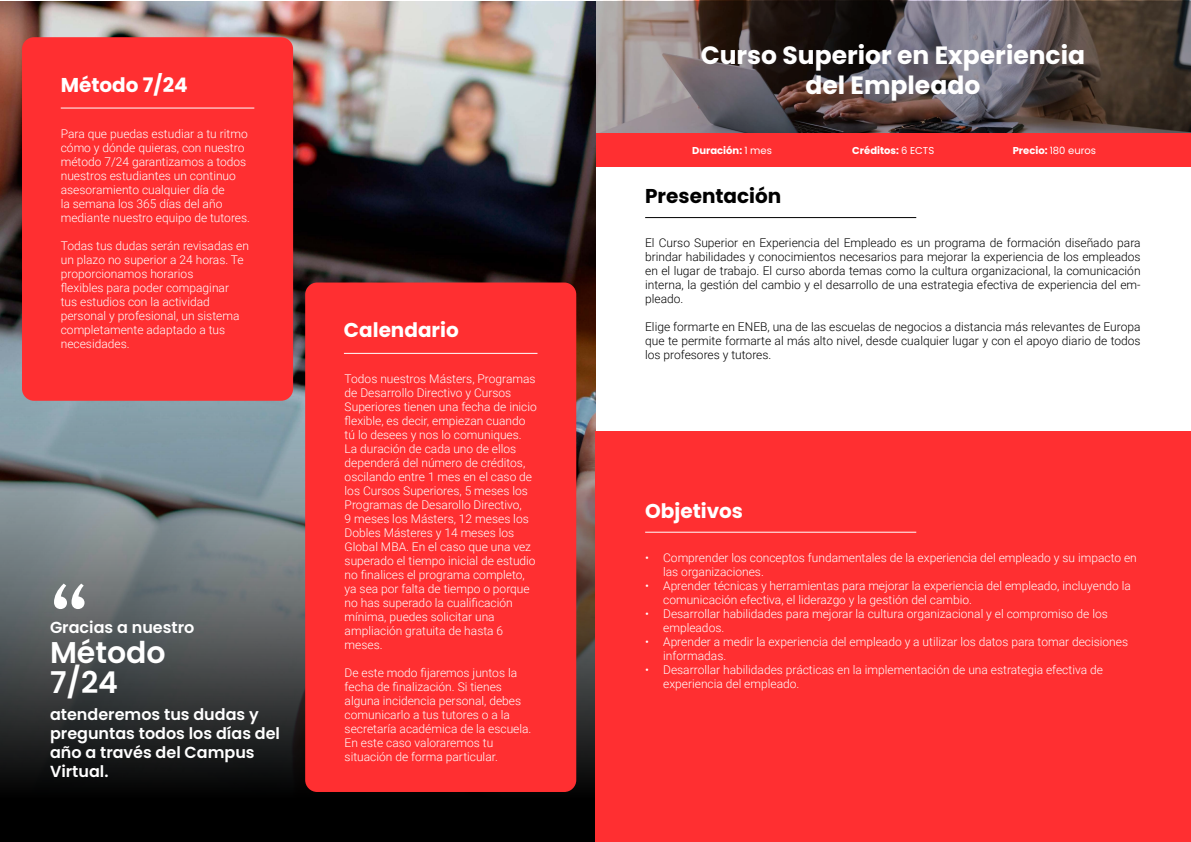
<style>
.page{position:relative;width:1191px;height:842px;background:#fff}
.page>*{position:absolute;margin:0;border:0;box-sizing:border-box;transform-origin:0 0}
.t1{font:100px "JUST Sans";color:#fff}
.t2{font:600 30px/30px "Poppins";color:#fff}
.t3{font:700 25px/30px "Poppins";color:#fff;text-align:center}
.t4{font:700 20px "Poppins";color:#fff}
.t5{font:700 20px "Poppins";color:#000}
.t6{font:600 16px/19.2px "Poppins";color:#fff}
.t7{font:300 12px/14px "Roboto";color:#fff}
.t8{font:300 12px/14px "Roboto";color:#000;text-align:justify}
.t9{font:700 10px "Poppins";color:#fff}
.t10{font:10px "Poppins";color:#fff}
.s1{font-weight:400}
.s2{font-weight:700}
</style>
<div class="page">
<svg style="left:596px;top:1px;width:595px;height:132px;background:#5b5252"></svg>
<div style="left:596px;top:133px;width:595px;height:34px;background:#ff2f31"></div>
<img style="left:0;top:1px;width:595px;height:253px">
<svg style="left:0;top:254px;width:595px;height:588px;background:#464b4d"></svg>
<div style="left:22px;top:37px;width:271px;height:364px;background:#ff2f31;border-radius:12px"></div>
<div style="left:305px;top:282px;width:271px;height:510px;background:#ff2f31;border-radius:12px"></div>
<hr style="left:61px;top:108px;width:193px;height:1px;background:#fff">
<hr style="left:344px;top:353px;width:193px;height:1px;background:#fff">
<hr style="left:645px;top:217px;width:271px;height:1px;background:#000">
<div style="left:595px;top:431px;width:596px;height:411px;background:#ff2f31"></div>
<hr style="left:645px;top:532px;width:271px;height:1px;background:#fff">
<h3 class="t4" style="left:61px;top:73px;width:128px">Método 7/24</h3>
<p class="t7" style="left:61px;top:126px;width:191px">Para que puedas estudiar a tu ritmo cómo y dónde quieras, con nuestro método 7/24 garantizamos a todos nuestros estudiantes un continuo asesoramiento cualquier día de<br>la semana los 365 días del año mediante nuestro equipo de tutores.</p>
<p class="t7" style="left:61px;top:238px;width:190px">Todas tus dudas serán revisadas en un plazo no superior a 24 horas. Te proporcionamos horarios<br>flexibles para poder compaginar<br>tus estudios con la actividad personal y profesional, un sistema completamente adaptado a tus necesidades.</p>
<h1 class="t1" style="left:50px;top:558px;width:40px">“</h1>
<h3 class="t6" style="left:50px;top:618px;width:146px">Gracias a nuestro</h3>
<h2 class="t2" style="left:50px;top:637px;width:117px">Método<br>7/24</h2>
<h3 class="t6" style="left:50px;top:704px;width:231px">atenderemos tus dudas y preguntas todos los días del año a través del Campus<br>Virtual.</h3>
<h3 class="t4" style="left:344px;top:319px;width:116px">Calendario</h3>
<p class="t7" style="left:345px;top:371px;width:194px">Todos nuestros Másters, Programas de Desarrollo Directivo y Cursos<br>Superiores tienen una fecha de inicio flexible, es decir, empiezan cuando tú lo desees y nos lo comuniques.<br>La duración de cada uno de ellos dependerá del número de créditos, oscilando entre 1 mes en el caso de los Cursos Superiores, 5 meses los<br>Programas de Desarollo Directivo,<br>9 meses los Másters, 12 meses los<br>Dobles Másteres y 14 meses los<br>Global MBA. En el caso que una vez superado el tiempo inicial de estudio no finalices el programa completo, ya sea por falta de tiempo o porque no has superado la cualificación mínima, puedes solicitar una ampliación gratuita de hasta 6 meses.</p>
<p class="t7" style="left:345px;top:665px;width:188px">De este modo fijaremos juntos la fecha de finalización. Si tienes alguna incidencia personal, debes comunicarlo a tus tutores o a la secretaría académica de la escuela.<br>En este caso valoraremos tu situación de forma particular.</p>
<h3 class="t3" style="left:700px;top:41px;width:386px">Curso Superior en Experiencia del Empleado</h3>
<p class="t9" style="left:692px;top:144px;width:81px">Duración: <span class="s1">1 mes</span></p>
<p class="t9" style="left:852px;top:144px;width:83px">Créditos: <span class="s1">6 ECTS</span></p>
<p class="t10" style="left:1012px;top:144px;width:85px"><span class="s2">Precio:</span> 180 euros</p>
<h3 class="t5" style="left:645px;top:185px;width:138px">Presentación</h3>
<p class="t8" style="left:645px;top:236px;width:497px">El Curso Superior en Experiencia del Empleado es un programa de formación diseñado para brindar habilidades y conocimientos necesarios para mejorar la experiencia de los empleados en el lugar de trabajo. El curso aborda temas como la cultura organizacional, la comunicación interna, la gestión del cambio y el desarrollo de una estrategia efectiva de experiencia del em&shy;pleado.</p>
<p class="t8" style="left:645px;top:320px;width:497px">Elige formarte en ENEB, una de las escuelas de negocios a distancia más relevantes de Europa que te permite formarte al más alto nivel, desde cualquier lugar y con el apoyo diario de todos los profesores y tutores.</p>
<h3 class="t4" style="left:645px;top:499px;width:99px">Objetivos</h3>
<p class="t7" style="left:663px;top:550px;width:475px;text-indent:-18px">• Comprender los conceptos fundamentales de la experiencia del empleado y su impacto en las organizaciones.</p>
<p class="t7" style="left:663px;top:578px;width:469px;text-indent:-18px">• Aprender técnicas y herramientas para mejorar la experiencia del empleado, incluyendo la comunicación efectiva, el liderazgo y la gestión del cambio.</p>
<p class="t7" style="left:663px;top:606px;width:446px;text-indent:-18px">• Desarrollar habilidades para mejorar la cultura organizacional y el compromiso de los empleados.</p>
<p class="t7" style="left:663px;top:634px;width:466px;text-indent:-18px">• Aprender a medir la experiencia del empleado y a utilizar los datos para tomar decisiones informadas.</p>
<p class="t7" style="left:663px;top:662px;width:441px;text-indent:-18px">• Desarrollar habilidades prácticas en la implementación de una estrategia efectiva de experiencia del empleado.</p>
</div>
